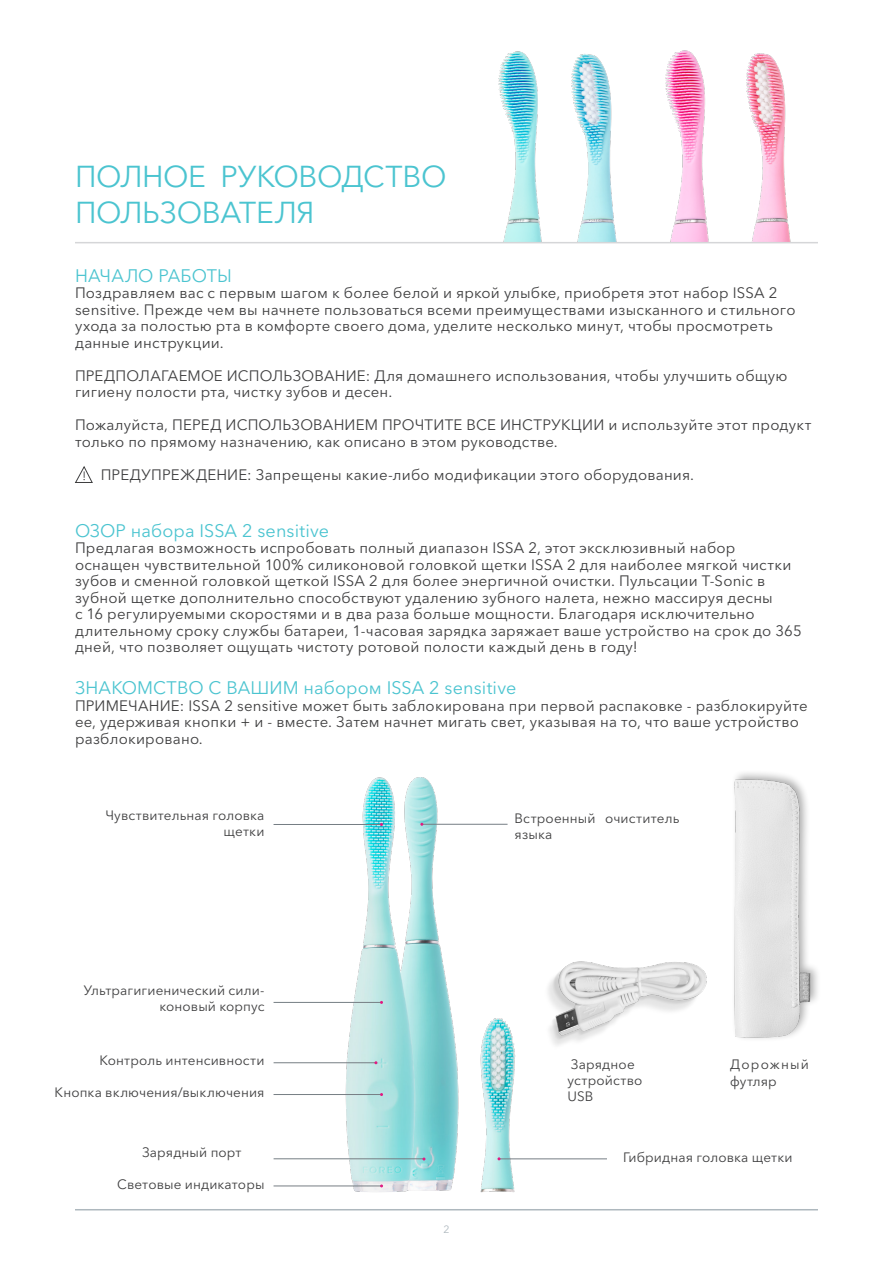
<style>
.page{position:relative;width:893px;height:1263px;background:#fff}
.page>*{position:absolute;margin:0;border:0;box-sizing:border-box;transform-origin:0 0}
.t1{font:30px/36px "Avenir Next Cyr";letter-spacing:-.015em;color:#4bc4d0}
.t2{font:18px "Avenir Next Cyr";letter-spacing:.005em;color:#4bc4d0}
.t3{font:15px/16.5px "Avenir Next Cyr";letter-spacing:.015em;color:#3e3e3f}
.t4{font:13.5px/16.2px "Avenir Next Cyr";letter-spacing:.01em;color:#3e3e3f}
.t5{font:13.5px/16.2px "Avenir Next Cyr";letter-spacing:.075em;color:#3e3e3f}
.t6{font:10.5px "Avenir Next Cyr";color:#aeb8be}
</style>
<div class="page">
<hr style="left:75px;top:1209px;width:743px;height:1px;background:#aeb8be">
<img style="left:480px;top:1018px;width:46px;height:175px">
<img style="left:343px;top:777px;width:123px;height:415px">
<hr style="left:422px;top:824px;width:86px;height:1px;background:#767e84">
<hr style="left:274px;top:1158px;width:149px;height:1px;background:#767e84">
<svg style="left:75px;top:466px;width:18px;height:17px"></svg>
<img style="left:734px;top:774px;width:80px;height:265px">
<img style="left:571px;top:54px;width:46px;height:188px">
<img style="left:746px;top:53px;width:45px;height:189px">
<img style="left:548px;top:961px;width:159px;height:84px">
<hr style="left:274px;top:1094px;width:108px;height:1px;background:#767e84">
<hr style="left:274px;top:1186px;width:107px;height:1px;background:#767e84">
<hr style="left:274px;top:1062px;width:102px;height:1px;background:#767e84">
<hr style="left:274px;top:824px;width:107px;height:1px;background:#767e84">
<hr style="left:274px;top:1002px;width:108px;height:1px;background:#767e84">
<img style="left:498px;top:51px;width:44px;height:191px">
<img style="left:665px;top:50px;width:44px;height:192px">
<hr style="left:75px;top:242px;width:743px;height:1px;background:#d5d6d8">
<hr style="left:499px;top:1158px;width:108px;height:1px;background:#767e84">
<h1 class="t1" style="left:75px;top:158px;width:373px">ПОЛНОЕ РУКОВОДСТВО<br>ПОЛЬЗОВАТЕЛЯ</h1>
<p class="t2" style="left:75px;top:265px;width:158px">НАЧАЛО РАБОТЫ</p>
<p class="t3" style="left:75px;top:285px;width:722px">Поздравляем вас с первым шагом к более белой и яркой улыбке, приобретя этот набор ISSA 2 sensitive. Прежде чем вы начнете пользоваться всеми преимуществами изысканного и стильного ухода за полостью рта в комфорте своего дома, уделите несколько минут, чтобы просмотреть данные инструкции.</p>
<p class="t3" style="left:75px;top:367px;width:714px">ПРЕДПОЛАГАЕМОЕ ИСПОЛЬЗОВАНИЕ: Для домашнего использования, чтобы улучшить общую гигиену полости рта, чистку зубов и десен.</p>
<p class="t3" style="left:75px;top:417px;width:738px">Пожалуйста, ПЕРЕД ИСПОЛЬЗОВАНИЕМ ПРОЧТИТЕ ВСЕ ИНСТРУКЦИИ и используйте этот продукт только по прямому назначению, как описано в этом руководстве.</p>
<p class="t3" style="left:101px;top:466px;width:595px">ПРЕДУПРЕЖДЕНИЕ: Запрещены какие-либо модификации этого оборудования.</p>
<p class="t2" style="left:75px;top:520px;width:256px">ОЗОР набора ISSA 2 sensitive</p>
<p class="t3" style="left:75px;top:540px;width:728px">Предлагая возможность испробовать полный диапазон ISSA 2, этот эксклюзивный набор оснащен чувствительной 100% силиконовой головкой щетки ISSA 2 для наиболее мягкой чистки зубов и сменной головкой щеткой ISSA 2 для более энергичной очистки. Пульсации T-Sonic в зубной щетке дополнительно способствуют удалению зубного налета, нежно массируя десны<br>с 16 регулируемыми скоростями и в два раза больше мощности. Благодаря исключительно длительному сроку службы батареи, 1-часовая зарядка заряжает ваше устройство на срок до 365 дней, что позволяет ощущать чистоту ротовой полости каждый день в году!</p>
<p class="t2" style="left:75px;top:677px;width:443px">ЗНАКОМСТВО С ВАШИМ набором ISSA 2 sensitive</p>
<p class="t3" style="left:75px;top:697px;width:734px">ПРИМЕЧАНИЕ: ISSA 2 sensitive может быть заблокирована при первой распаковке - разблокируйте ее, удерживая кнопки + и - вместе. Затем начнет мигать свет, указывая на то, что ваше устройство разблокировано.</p>
<p class="t4" style="left:105px;top:807px;width:161px;text-align:right">Чувствительная головка щетки</p>
<p class="t4" style="left:84px;top:982px;width:182px;text-align:right">Ультрагигиенический сили&shy;коновый корпус</p>
<p class="t4" style="left:99px;top:1053px;width:167px">Контроль интенсивности</p>
<p class="t4" style="left:55px;top:1084px;width:211px">Кнопка включения/выключения</p>
<p class="t4" style="left:142px;top:1144px;width:101px">Зарядный порт</p>
<p class="t4" style="left:117px;top:1176px;width:149px">Световые индикаторы</p>
<p class="t4" style="left:515px;top:810px;width:166px">Встроенный очиститель языка</p>
<p class="t6" style="left:443px;top:1223px;width:8px">2</p>
<p class="t4" style="left:568px;top:1056px;width:76px">Зарядное устройство<br>USB</p>
<p class="t5" style="left:730px;top:1057px;width:80px">Дорожный футляр</p>
<p class="t4" style="left:623px;top:1149px;width:171px">Гибридная головка щетки</p>
</div>
